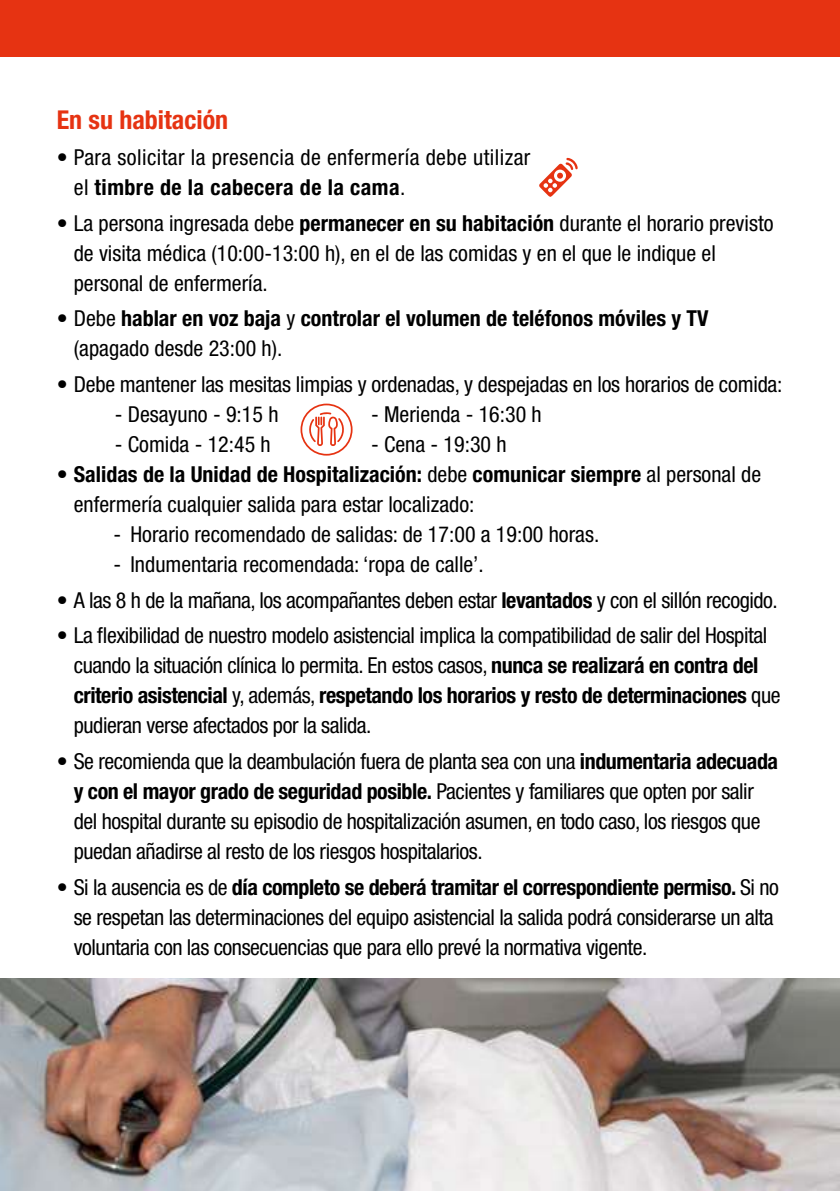
<style>
.page{position:relative;width:840px;height:1191px;background:#fff}
.page>*{position:absolute;margin:0;border:0;box-sizing:border-box;transform-origin:0 0}
.t1{font:700 condensed 26px "Helvetica Neue LT Std";color:#e63312}
.t2{font:condensed 22px/30px "Helvetica Neue LT Std";letter-spacing:-.02em;color:#000}
.t3{font:condensed 22px/30px "Helvetica Neue LT Std";color:#000}
.t4{font:700 condensed 22px/30px "Helvetica Neue LT Std";color:#000}
.t5{font:condensed 22px/30px "Helvetica Neue LT Std";letter-spacing:.02em;color:#000}
.s1{font-weight:700}
.s2{font-weight:400}
</style>
<div class="page">
<div style="left:0;top:0;width:839px;height:57px;background:#e63312"></div>
<img style="left:0;top:978px;width:839px;height:213px">
<svg style="left:300px;top:403px;width:52px;height:52px"></svg>
<svg style="left:539px;top:158px;width:38px;height:39px"></svg>
<p class="t1" style="left:57px;top:104px;width:173px">En su habitación</p>
<p class="t5" style="left:74px;top:142px;width:458px;text-indent:-17px">• Para solicitar la presencia de enfermería debe utilizar el <span class="s1">timbre de la cabecera de la cama</span>.</p>
<p class="t3" style="left:74px;top:208px;width:700px;text-indent:-17px">• La persona ingresada debe <span class="s1">permanecer en su habitación</span> durante el horario previsto de visita médica (10:00-13:00 h), en el de las comidas y en el que le indique el personal de enfermería.</p>
<p class="t4" style="left:74px;top:303px;width:636px;text-indent:-17px"><span class="s2">• Debe</span> hablar en voz baja <span class="s2">y</span> controlar el volumen de teléfonos móviles y TV <span class="s2">(apagado desde 23:00 h).</span></p>
<p class="t2" style="left:57px;top:369px;width:726px">• Debe mantener las mesitas limpias y ordenadas, y despejadas en los horarios de comida:</p>
<p class="t3" style="left:115px;top:399px;width:165px">- Desayuno - 9:15 h</p>
<p class="t3" style="left:371px;top:399px;width:172px">- Merienda - 16:30 h</p>
<p class="t3" style="left:115px;top:429px;width:157px">- Comida - 12:45 h</p>
<p class="t2" style="left:371px;top:429px;width:137px">- Cena - 19:30 h</p>
<p class="t3" style="left:74px;top:459px;width:688px;text-indent:-17px"><span class="s1">• Salidas de la Unidad de Hospitalización:</span> debe <span class="s1">comunicar siempre</span> al personal de enfermería cualquier salida para estar localizado:</p>
<p class="t3" style="left:113px;top:519px;width:487px">- Horario recomendado de salidas: de 17:00 a 19:00 horas.</p>
<p class="t3" style="left:113px;top:549px;width:371px">- Indumentaria recomendada: ‘ropa de calle’.</p>
<p class="t2" style="left:57px;top:585px;width:722px">• A las 8 h de la mañana, los acompañantes deben estar <span class="s1">levantados</span> y con el sillón recogido.</p>
<p class="t2" style="left:74px;top:620px;width:708px;text-indent:-17px">• La flexibilidad de nuestro modelo asistencial implica la compatibilidad de salir del Hospital cuando la situación clínica lo permita. En estos casos, <span class="s1">nunca se realizará en contra del criterio asistencial</span> y, además, <span class="s1">respetando los horarios y resto de determinaciones</span> que pudieran verse afectados por la salida.</p>
<p class="t2" style="left:74px;top:746px;width:705px;text-indent:-17px">• Se recomienda que la deambulación fuera de planta sea con una <span class="s1">indumentaria adecuada y con el mayor grado de seguridad posible.</span> Pacientes y familiares que opten por salir del hospital durante su episodio de hospitalización asumen, en todo caso, los riesgos que puedan añadirse al resto de los riesgos hospitalarios.</p>
<p class="t2" style="left:74px;top:872px;width:706px;text-indent:-17px">• Si la ausencia es de <span class="s1">día completo se deberá tramitar el correspondiente permiso.</span> Si no se respetan las determinaciones del equipo asistencial la salida podrá considerarse un alta voluntaria con las consecuencias que para ello prevé la normativa vigente.</p>
</div>
